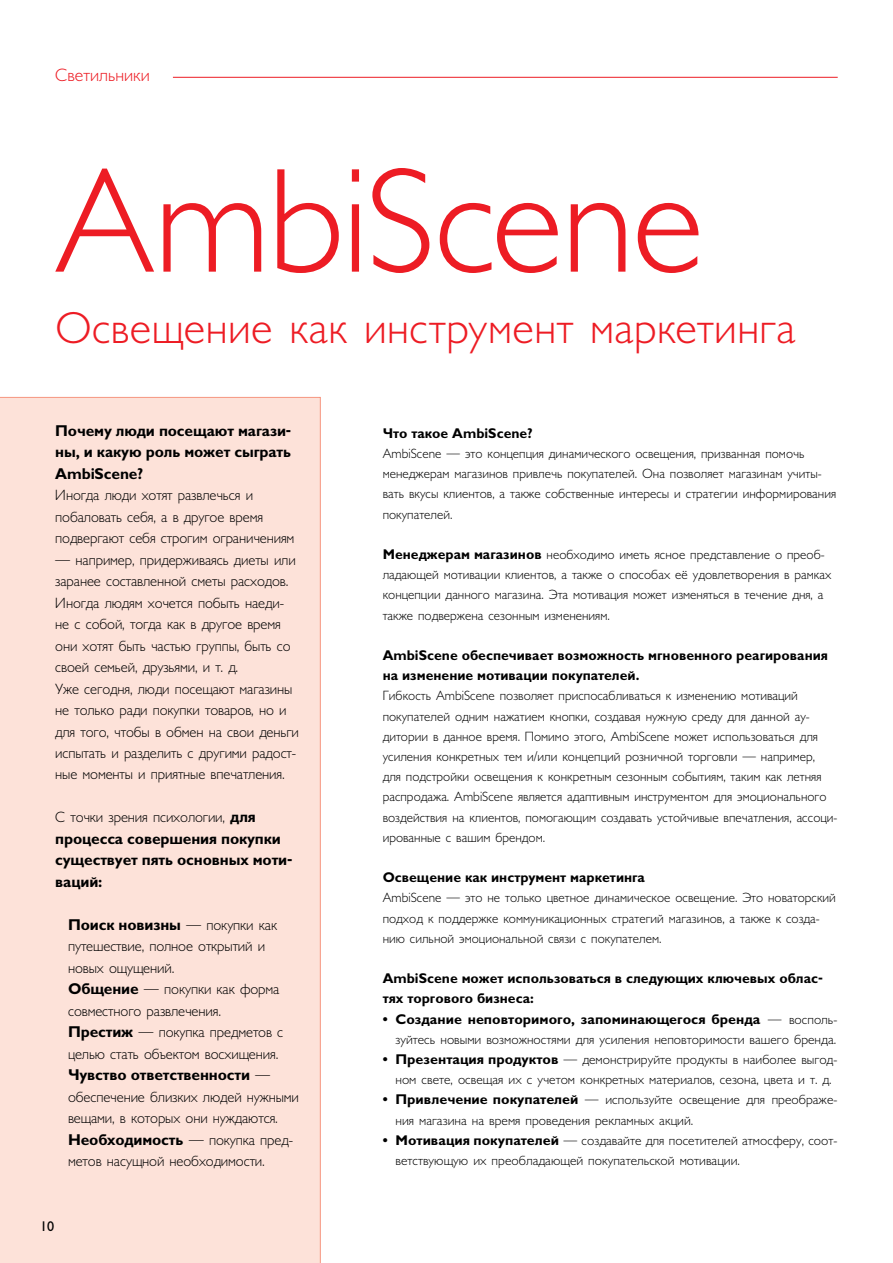
<style>
.page{position:relative;width:893px;height:1263px;background:#fff}
.page>*{position:absolute;margin:0;border:0;box-sizing:border-box;transform-origin:0 0}
.t1{font:300 150px "Gals";letter-spacing:-.015em;color:#ed1c24}
.t2{font:300 45px "Gals";letter-spacing:.01em;color:#ed1c24}
.t3{font:300 18px "Gals";color:#ed1c24}
.t4{font:300 15px/21.5px "Gals";letter-spacing:-.01em;color:#000}
.t5{font:700 15px/21.5px "Gals";letter-spacing:-.01em;color:#000;text-align:justify}
.t6{font:300 13.5px/20.2px "Gals";color:#000}
.t7{font:700 13.5px/20.2px "Gals";color:#000}
.t8{font:13.5px "Gals";color:#000}
.s1{font-weight:300}
.s2{font-weight:700}
</style>
<div class="page">
<div style="left:0;top:397px;width:321px;height:866px;background:#fde2d9"></div>
<hr style="left:173px;top:77px;width:665px;height:1px;background:#ed1c24">
<h3 class="t3" style="left:55px;top:66px;width:96px">Светильники</h3>
<h1 class="t1" style="left:55px;top:148px;width:650px">AmbiScene</h1>
<h2 class="t2" style="left:55px;top:306px;width:742px">Освещение как инструмент маркетинга</h2>
<p class="t5" style="left:55px;top:420px;width:238px">Почему люди посещают магази&shy;ны, и какую роль может сыграть AmbiScene?</p>
<p class="t4" style="left:55px;top:485px;width:241px">Иногда люди хотят развлечься и побаловать себя, а в другое время подвергают себя строгим ограничениям</p>
<p class="t4" style="left:55px;top:549px;width:245px">— например, придерживаясь диеты или заранее составленной сметы расходов.<br>Иногда людям хочется побыть наеди&shy;не с собой, тогда как в другое время они хотят быть частью группы, быть со своей семьей, друзьями, и т. д.<br>Уже сегодня, люди посещают магазины не только ради покупки товаров, но и для того, чтобы в обмен на свои деньги испытать и разделить с другими радост&shy;ные моменты и приятные впечатления.</p>
<p class="t5" style="left:55px;top:807px;width:239px;text-align:left"><span class="s1">С точки зрения психологии,</span> для процесса совершения покупки существует пять основных моти&shy;ваций:</p>
<p class="t4" style="left:68px;top:915px;width:232px"><span class="s2">Поиск новизны</span> — покупки как путешествие, полное открытий и новых ощущений.<br><span class="s2">Общение</span> — покупки как форма совместного развлечения.<br><span class="s2">Престиж</span> — покупка предметов с целью стать объектом восхищения.<br><span class="s2">Чувство ответственности</span> — обеспечение близких людей нужными вещами, в которых они нуждаются.<br><span class="s2">Необходимость</span> — покупка пред&shy;метов насущной необходимости.</p>
<p class="t8" style="left:40px;top:1218px;width:16px">10</p>
<p class="t7" style="left:383px;top:423px;width:151px">Что такое AmbiScene?</p>
<p class="t6" style="left:383px;top:444px;width:455px">AmbiScene — это концепция динамического освещения, призванная помочь менеджерам магазинов привлечь покупателей. Она позволяет магазинам учиты&shy;вать вкусы клиентов, а также собственные интересы и стратегии информирования покупателей.</p>
<p class="t6" style="left:383px;top:545px;width:450px"><span class="s2">Менеджерам магазинов</span> необходимо иметь ясное представление о преоб&shy;ладающей мотивации клиентов, а также о способах её удовлетворения в рамках концепции данного магазина. Эта мотивация может изменяться в течение дня, а также подвержена сезонным изменениям.</p>
<p class="t7" style="left:383px;top:645px;width:447px">AmbiScene обеспечивает возможность мгновенного реагирования на изменение мотивации покупателей.</p>
<p class="t6" style="left:383px;top:686px;width:456px">Гибкость AmbiScene позволяет приспосабливаться к изменению мотиваций покупателей одним нажатием кнопки, создавая нужную среду для данной ау&shy;дитории в данное время. Помимо этого, AmbiScene может использоваться для усиления конкретных тем и/или концепций розничной торговли — например,<br>для подстройки освещения к конкретным сезонным событиям, таким как летняя распродажа. AmbiScene является адаптивным инструментом для эмоционального воздействия на клиентов, помогающим создавать устойчивые впечатления, ассоци&shy;ированные с вашим брендом.</p>
<p class="t7" style="left:383px;top:867px;width:264px">Освещение как инструмент маркетинга</p>
<p class="t6" style="left:383px;top:888px;width:455px">AmbiScene — это не только цветное динамическое освещение. Это новаторский подход к поддержке коммуникационных стратегий магазинов, а также к созда&shy;нию сильной эмоциональной связи с покупателем.</p>
<p class="t7" style="left:383px;top:968px;width:442px">AmbiScene может использоваться в следующих ключевых облас&shy;тях торгового бизнеса:</p>
<p class="t6" style="left:395px;top:1009px;width:444px"><span class="s2">Создание неповторимого, запоминающегося бренда</span> — восполь&shy;зуйтесь новыми возможностями для усиления неповторимости вашего бренда.<br><span class="s2">Презентация продуктов</span> — демонстрируйте продукты в наиболее выгод&shy;ном свете, освещая их с учетом конкретных материалов, сезона, цвета и т. д.<br><span class="s2">Привлечение покупателей</span> — используйте освещение для преображе&shy;ния магазина на время проведения рекламных акций.<br><span class="s2">Мотивация покупателей</span> — создавайте для посетителей атмосферу, соот&shy;ветствующую их преобладающей покупательской мотивации.</p>
<p class="t7" style="left:383px;top:1009px;width:7px">•</p>
<p class="t7" style="left:383px;top:1049px;width:7px">•</p>
<p class="t7" style="left:383px;top:1090px;width:7px">•</p>
<p class="t7" style="left:383px;top:1130px;width:7px">•</p>
</div>
